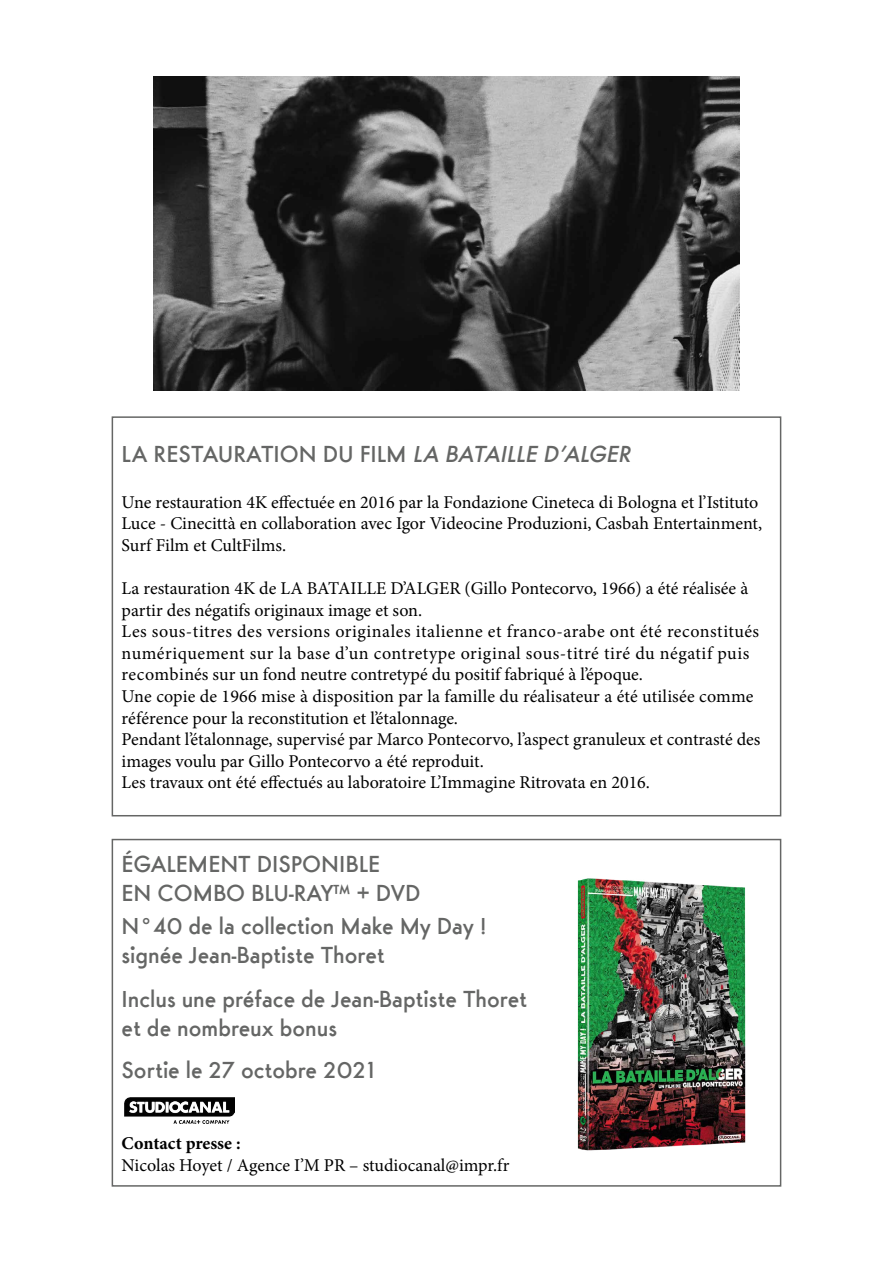
<style>
.page{position:relative;width:893px;height:1263px;background:#fff}
.page>*{position:absolute;margin:0;border:0;box-sizing:border-box;transform-origin:0 0}
.t1{font:500 24px/28.8px "Futura Ridendo";color:#656665}
.t2{font:18px/21.6px "Minion Pro";color:#000}
.t3{font:700 18px "Minion Pro";color:#000}
.s1{font-style:italic}
</style>
<div class="page">
<img style="left:154px;top:76px;width:585px;height:315px">
<img style="left:125px;top:1097px;width:109px;height:26px">
<img style="left:577px;top:878px;width:169px;height:273px">
<div style="left:112px;top:416px;width:669px;height:400px;border:2px solid #656665"></div>
<div style="left:112px;top:839px;width:669px;height:348px;border:2px solid #656665"></div>
<h1 class="t1" style="left:122px;top:439px;width:515px">LA RESTAURATION DU FILM <span class="s1">LA BATAILLE D’ALGER</span></h1>
<p class="t2" style="left:122px;top:491px;width:642px">Une restauration 4K effectuée en 2016 par la Fondazione Cineteca di Bologna et l’Istituto<br>Luce - Cinecittà en collaboration avec Igor Videocine Produzioni, Casbah Entertainment,<br>Surf Film et CultFilms.</p>
<p class="t2" style="left:122px;top:577px;width:640px">La restauration 4K de LA BATAILLE D’ALGER (Gillo Pontecorvo, 1966) a été réalisée à partir des négatifs originaux image et son.<br>Les sous-titres des versions originales italienne et franco-arabe ont été reconstitués numériquement sur la base d’un contretype original sous-titré tiré du négatif puis recombinés sur un fond neutre contretypé du positif fabriqué à l’époque.<br>Une copie de 1966 mise à disposition par la famille du réalisateur a été utilisée comme référence pour la reconstitution et l’étalonnage.<br>Pendant l’étalonnage, supervisé par Marco Pontecorvo, l’aspect granuleux et contrasté des images voulu par Gillo Pontecorvo a été reproduit.<br>Les travaux ont été effectués au laboratoire L’Immagine Ritrovata en 2016.</p>
<h1 class="t1" style="left:122px;top:849px;width:300px">ÉGALEMENT DISPONIBLE<br>EN COMBO BLU-RAY™ + DVD</h1>
<h1 class="t1" style="left:122px;top:912px;width:367px">N°40 de la collection Make My Day ! signée Jean-Baptiste Thoret</h1>
<h1 class="t1" style="left:122px;top:984px;width:407px">Inclus une préface de Jean-Baptiste Thoret et de nombreux bonus</h1>
<h1 class="t1" style="left:122px;top:1055px;width:258px">Sortie le 27 octobre 2021</h1>
<p class="t3" style="left:122px;top:1131px;width:120px">Contact presse :</p>
<p class="t2" style="left:122px;top:1154px;width:389px">Nicolas Hoyet / Agence I’M PR – studiocanal@impr.fr</p>
</div>
